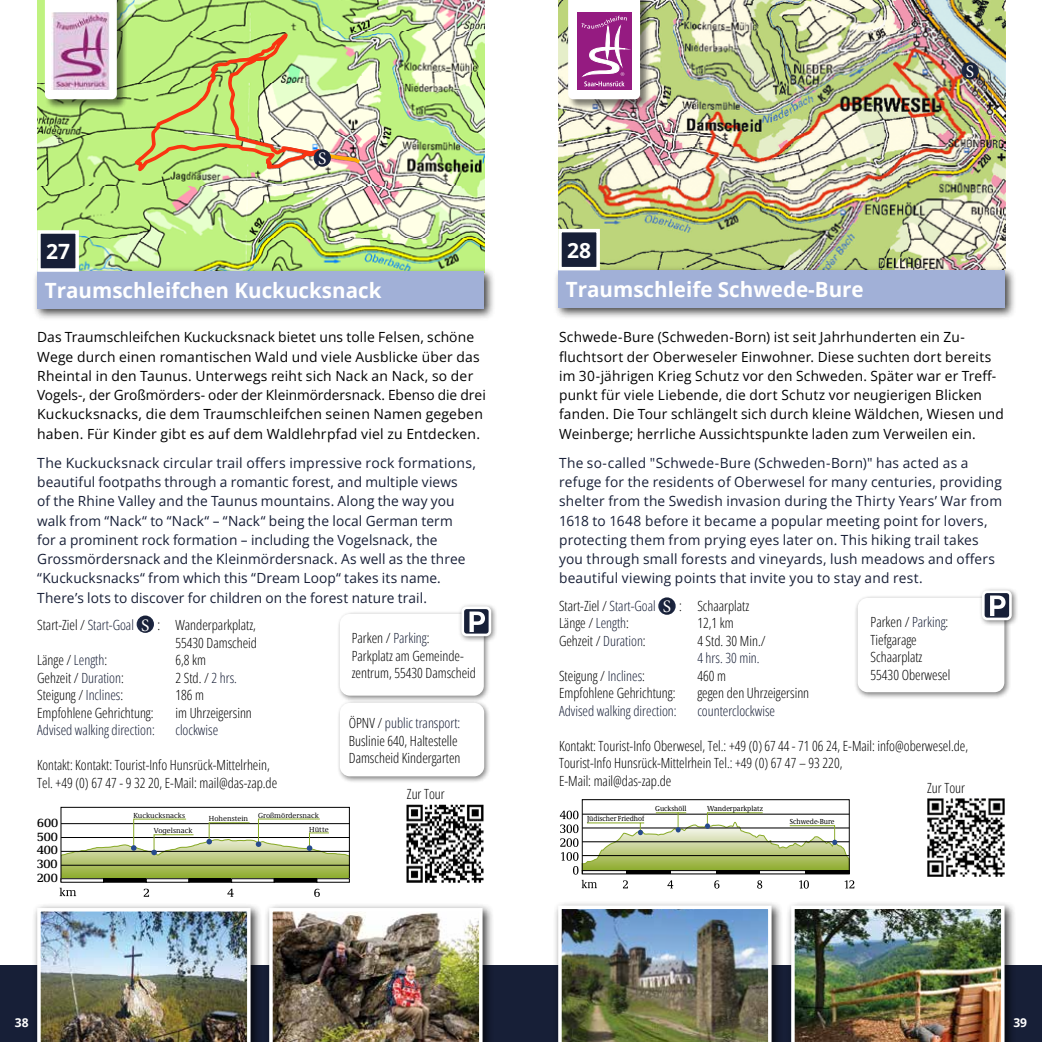
<style>
.page{position:relative;width:1042px;height:1042px;background:#fff}
.page>*{position:absolute;margin:0;border:0;box-sizing:border-box;transform-origin:0 0}
.t1{font:700 21px "Open Sans";color:#fff}
.t2{font:17.5px "Minion Pro";color:#fff}
.t3{font:14px/19.2px "Open Sans";color:#000}
.t4{font:14px/19.2px "Open Sans";letter-spacing:.01em;color:#171f37}
.t5{font:14px/17.5px "Open Sans";color:#000;scale:.96 1}
.t6{font:500 12.42px/13.8px "Demos Next Pro";color:#000;text-align:justify}
.t7{font:700 12.25px "Open Sans";color:#fff}
.t8{font:7.52px/15.6px "Demos Next Pro";color:#000}
.t9{font:7.35px "Demos Com";color:#000;scale:.93 1}
.s1{color:#171f37}
</style>
<div class="page">
<div style="left:0;top:965px;width:1042px;height:77px;background:#171f37"></div>
<img style="left:37px;top:0;width:447px;height:266px">
<div style="left:33px;top:266px;width:463px;height:55px;background:#000;opacity:.75"></div>
<div style="left:37px;top:272px;width:447px;height:37px;background:#a1b0d7"></div>
<div style="left:39px;top:232px;width:38px;height:38px;background:#171f37"></div>
<div style="left:37px;top:230px;width:42px;height:42px;border:4px solid #fff"></div>
<div style="left:33px;top:903px;width:229px;height:139px;background:#000;opacity:.75"></div>
<img style="left:37px;top:908px;width:214px;height:134px">
<div style="left:265px;top:903px;width:229px;height:139px;background:#000;opacity:.75"></div>
<img style="left:269px;top:908px;width:213px;height:134px">
<svg style="left:314px;top:149px;width:17px;height:18px"></svg>
<div style="left:45px;top:0;width:82px;height:110px;background:#000;opacity:.5"></div>
<svg style="left:45px;top:0;width:72px;height:99px"></svg>
<svg style="left:137px;top:615px;width:17px;height:18px"></svg>
<div style="left:336px;top:610px;width:155px;height:93px;background:#000;opacity:.5"></div>
<div style="left:340px;top:614px;width:144px;height:81px;background:#fff;border-radius:10px"></div>
<div style="left:458px;top:603px;width:40px;height:40px;background:#000;opacity:.5"></div>
<svg style="left:459px;top:605px;width:33px;height:32px"></svg>
<img style="left:406px;top:804px;width:78px;height:79px">
<svg style="left:658px;top:597px;width:17px;height:18px"></svg>
<svg style="left:623px;top:880px;width:5px;height:8px"></svg>
<svg style="left:667px;top:880px;width:6px;height:8px"></svg>
<svg style="left:714px;top:880px;width:5px;height:8px"></svg>
<svg style="left:757px;top:880px;width:5px;height:8px"></svg>
<svg style="left:799px;top:880px;width:10px;height:8px"></svg>
<svg style="left:844px;top:880px;width:10px;height:8px"></svg>
<div style="left:582px;top:799px;width:267px;height:75px;border:1px solid #000"></div>
<svg style="left:582px;top:880px;width:15px;height:8px"></svg>
<svg style="left:560px;top:810px;width:290px;height:64px"></svg>
<img style="left:558px;top:0;width:447px;height:265px">
<div style="left:554px;top:265px;width:463px;height:54px;background:#000;opacity:.75"></div>
<div style="left:558px;top:270px;width:447px;height:38px;background:#a1b0d7"></div>
<div style="left:560px;top:231px;width:38px;height:38px;background:#171f37"></div>
<div style="left:558px;top:229px;width:42px;height:41px;border:4px solid #fff"></div>
<div style="left:554px;top:901px;width:229px;height:141px;background:#000;opacity:.75"></div>
<img style="left:558px;top:905px;width:213px;height:137px">
<div style="left:787px;top:901px;width:229px;height:141px;background:#000;opacity:.75"></div>
<img style="left:791px;top:905px;width:213px;height:137px">
<div style="left:854px;top:594px;width:157px;height:105px;background:#000;opacity:.5"></div>
<div style="left:857px;top:598px;width:147px;height:94px;background:#fff;border-radius:10px"></div>
<div style="left:978px;top:587px;width:40px;height:40px;background:#000;opacity:.5"></div>
<svg style="left:980px;top:589px;width:33px;height:32px"></svg>
<img style="left:927px;top:799px;width:78px;height:77px">
<svg style="left:961px;top:62px;width:17px;height:18px"></svg>
<div style="left:568px;top:0;width:82px;height:110px;background:#000;opacity:.5"></div>
<svg style="left:568px;top:0;width:72px;height:99px"></svg>
<img style="left:52px;top:12px;width:58px;height:77px">
<div style="left:336px;top:699px;width:155px;height:84px;background:#000;opacity:.5"></div>
<div style="left:340px;top:703px;width:144px;height:73px;background:#fff;border-radius:10px"></div>
<svg style="left:144px;top:888px;width:5px;height:9px"></svg>
<svg style="left:227px;top:888px;width:7px;height:9px"></svg>
<svg style="left:314px;top:889px;width:6px;height:8px"></svg>
<svg style="left:60px;top:888px;width:16px;height:8px"></svg>
<hr style="left:61px;top:823px;width:289px;height:1px;background:#000">
<hr style="left:61px;top:837px;width:289px;height:1px;background:#000">
<hr style="left:61px;top:851px;width:289px;height:1px;background:#000">
<hr style="left:61px;top:865px;width:289px;height:1px;background:#000">
<div style="left:103px;top:878px;width:44px;height:4px;border:1px solid #000"></div>
<div style="left:189px;top:878px;width:43px;height:4px;border:1px solid #000"></div>
<div style="left:274px;top:878px;width:43px;height:4px;border:1px solid #000"></div>
<svg style="left:61px;top:807px;width:288px;height:74px"></svg>
<h1 class="t1" style="left:46px;top:237px;width:25px">27</h1>
<p class="t2" style="left:318px;top:147px;width:10px">S</p>
<h1 class="t1" style="left:45px;top:276px;width:338px">Traumschleifchen Kuckucksnack</h1>
<p class="t3" style="left:37px;top:327px;width:450px">Das Traumschleifchen Kuckucksnack bietet uns tolle Felsen, schöne Wege durch einen romantischen Wald und viele Ausblicke über das Rheintal in den Taunus. Unterwegs reiht sich Nack an Nack, so der Vogels-, der Großmörders- oder der Kleinmördersnack. Ebenso die drei Kuckucksnacks, die dem Traumschleifchen seinen Namen gegeben haben. Für Kinder gibt es auf dem Waldlehrpfad viel zu Entdecken.</p>
<p class="t4" style="left:37px;top:453px;width:440px">The Kuckucksnack circular trail offers impressive rock formations, beautiful footpaths through a romantic forest, and multiple views<br>of the Rhine Valley and the Taunus mountains. Along the way you walk from “Nack“ to “Nack“ – “Nack“ being the local German term<br>for a prominent rock formation – including the Vogelsnack, the Grossmördersnack and the Kleinmördersnack. As well as the three “Kuckucksnacks“ from which this “Dream Loop“ takes its name.<br>There’s lots to discover for children on the forest nature trail.</p>
<p class="t3" style="left:37px;top:615px;width:98px">Start-Ziel / <span class="s1">Start-Goal</span></p>
<p class="t3" style="left:157px;top:616px;width:101px;line-height:17.5px;text-align:right">: Wanderparkplatz,<br>55430 Damscheid</p>
<p class="t3" style="left:37px;top:650px;width:71px">Länge / <span class="s1">Length</span>:</p>
<p class="t3" style="left:175px;top:650px;width:32px">6,8 km</p>
<p class="t3" style="left:37px;top:667px;width:88px">Gehzeit / <span class="s1">Duration</span>:</p>
<p class="t3" style="left:175px;top:667px;width:63px">2 Std. / <span class="s1">2 hrs.</span></p>
<p class="t3" style="left:37px;top:685px;width:87px">Steigung / <span class="s1">Inclines</span>:</p>
<p class="t3" style="left:175px;top:685px;width:30px">186 m</p>
<p class="t3" style="left:37px;top:702px;width:118px">Empfohlene Gehrichtung:</p>
<p class="t3" style="left:175px;top:702px;width:78px">im Uhrzeigersinn</p>
<p class="t4" style="left:37px;top:720px;width:119px">Advised walking direction:</p>
<p class="t4" style="left:175px;top:720px;width:44px">clockwise</p>
<p class="t5" style="left:37px;top:756px;width:252px">Kontakt: Kontakt: Tourist-Info Hunsrück-Mittelrhein,<br>Tel. +49 (0) 67 47 - 9 32 20, E-Mail: mail@das-zap.de</p>
<p class="t2" style="left:141px;top:613px;width:10px">S</p>
<p class="t3" style="left:352px;top:629px;width:126px;line-height:17.5px">Parken / <span class="s1">Parking</span>:<br>Parkplatz am Gemeinde&shy;zentrum, 55430 Damscheid</p>
<p class="t3" style="left:349px;top:714px;width:113px;line-height:17.5px">ÖPNV / <span class="s1">public transport:<br></span>Buslinie 640, Haltestelle<br>Damscheid Kindergarten</p>
<p class="t3" style="left:407px;top:784px;width:39px">Zur Tour</p>
<p class="t6" style="left:37px;top:815px;width:23px">600<br>500<br>400<br>300<br>200</p>
<p class="t8" style="left:154px;top:807px;width:40px;text-indent:-20px">Kuckucksnacks<br>Vogelsnack</p>
<p class="t8" style="left:209px;top:811px;width:41px">Hohenstein</p>
<p class="t8" style="left:258px;top:807px;width:62px">Großmördersnack</p>
<p class="t8" style="left:309px;top:821px;width:21px">Hütte</p>
<h1 class="t1" style="left:567px;top:235px;width:25px">28</h1>
<h1 class="t1" style="left:566px;top:275px;width:299px">Traumschleife Schwede-Bure</h1>
<p class="t2" style="left:966px;top:60px;width:10px">S</p>
<p class="t3" style="left:559px;top:327px;width:446px">Schwede-Bure (Schweden-Born) ist seit Jahrhunderten ein Zu&shy;fluchtsort der Oberweseler Einwohner. Diese suchten dort bereits im 30-jährigen Krieg Schutz vor den Schweden. Später war er Treff&shy;punkt für viele Liebende, die dort Schutz vor neugierigen Blicken fanden. Die Tour schlängelt sich durch kleine Wäldchen, Wiesen und Weinberge; herrliche Aussichtspunkte laden zum Verweilen ein.</p>
<p class="t4" style="left:559px;top:453px;width:444px">The so-called "Schwede-Bure (Schweden-Born)" has acted as a refuge for the residents of Oberwesel for many centuries, providing shelter from the Swedish invasion during the Thirty Years’ War from 1618 to 1648 before it became a popular meeting point for lovers, protecting them from prying eyes later on. This hiking trail takes you through small forests and vineyards, lush meadows and offers beautiful viewing points that invite you to stay and rest.</p>
<p class="t3" style="left:559px;top:596px;width:98px">Start-Ziel / <span class="s1">Start-Goal</span></p>
<p class="t3" style="left:679px;top:596px;width:71px">: Schaarplatz</p>
<p class="t3" style="left:559px;top:613px;width:71px">Länge / <span class="s1">Length</span>:</p>
<p class="t3" style="left:697px;top:613px;width:38px">12,1 km</p>
<p class="t3" style="left:559px;top:631px;width:88px">Gehzeit / <span class="s1">Duration</span>:</p>
<p class="t3" style="left:697px;top:631px;width:70px">4 Std. 30 Min./</p>
<p class="t4" style="left:697px;top:648px;width:64px">4 hrs. 30 min.</p>
<p class="t3" style="left:559px;top:666px;width:87px">Steigung / <span class="s1">Inclines</span>:</p>
<p class="t3" style="left:697px;top:666px;width:30px">460 m</p>
<p class="t3" style="left:559px;top:683px;width:118px">Empfohlene Gehrichtung:</p>
<p class="t3" style="left:697px;top:683px;width:113px">gegen den Uhrzeigersinn</p>
<p class="t4" style="left:559px;top:701px;width:119px">Advised walking direction:</p>
<p class="t4" style="left:697px;top:701px;width:79px">counterclockwise</p>
<p class="t3" style="left:559px;top:737px;width:411px;line-height:17.5px">Kontakt: Tourist-Info Oberwesel, Tel.: +49 (0) 67 44 - 71 06 24, E-Mail: info@oberwesel.de,<br>Tourist-Info Hunsrück-Mittelrhein Tel.: +49 (0) 67 47 – 93 220,<br>E-Mail: mail@das-zap.de</p>
<p class="t2" style="left:663px;top:595px;width:10px">S</p>
<p class="t3" style="left:870px;top:613px;width:81px;line-height:17.5px">Parken / <span class="s1">Parking</span>:<br>Tiefgarage<br>Schaarplatz<br>55430 Oberwesel</p>
<p class="t3" style="left:927px;top:778px;width:39px">Zur Tour</p>
<p class="t9" style="left:587px;top:814px;width:63px">Jüdischer Friedhof</p>
<p class="t9" style="left:655px;top:804px;width:35px">Guckshöll</p>
<p class="t9" style="left:707px;top:804px;width:62px">Wanderparkplatz</p>
<p class="t9" style="left:790px;top:818px;width:50px">Schwede-Bure</p>
<p class="t7" style="left:15px;top:1013px;width:15px">38</p>
<p class="t7" style="left:1013px;top:1013px;width:15px">39</p>
</div>
